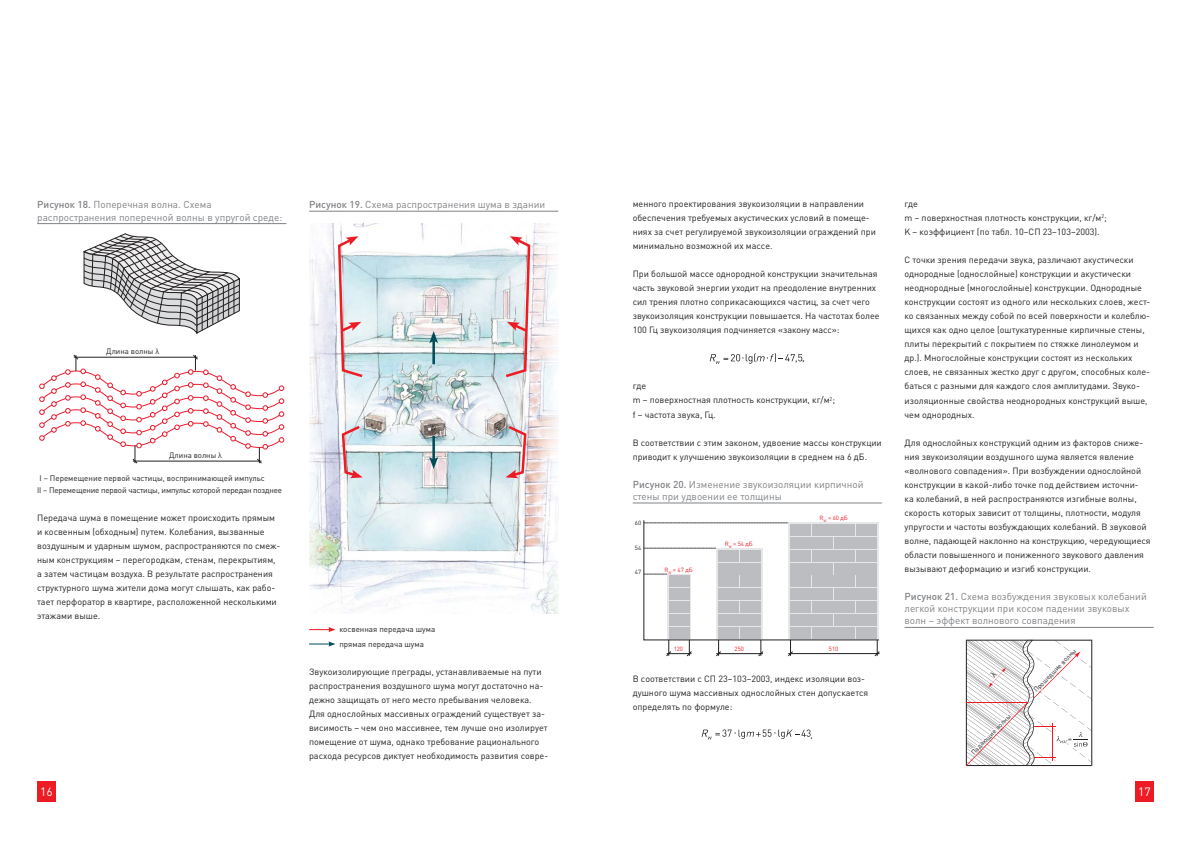
<style>
.page{position:relative;width:1191px;height:842px;background:#fff}
.page>*{position:absolute;margin:0;border:0;box-sizing:border-box;transform-origin:0 0}
.t1{font:12px "DIN Pro";color:#fff}
.t2{font:10px/12.4px "DIN Pro";color:#808285}
.t3{font:10px "DIN Pro";color:#231f20}
.t4{font:9px/14px "DIN Pro";color:#231f20}
.t5{font:8px/12px "DIN Pro";letter-spacing:-.02em;color:#231f20}
.t6{font:8px/14.4px "DIN Pro";color:#231f20}
.t7{font:7.8px "DIN Pro";color:#231f20}
.t8{font:6.6px "DIN Pro";color:#231f20}
.t9{font:6px "DIN Pro";color:#ed1c24}
.t10{font:6px "DIN Pro";color:#231f20}
.s1{font-weight:500}
.s2{color:#fff}
</style>
<div class="page">
<div style="left:37px;top:782px;width:19px;height:20px;background:#ed1c24"></div>
<div style="left:1135px;top:782px;width:18px;height:20px;background:#ed1c24"></div>
<hr style="left:37px;top:223px;width:249px;height:1px;background:#808285">
<svg style="left:83px;top:233px;width:157px;height:102px"></svg>
<svg style="left:39px;top:355px;width:245px;height:108px"></svg>
<hr style="left:309px;top:211px;width:249px;height:1px;background:#808285">
<img style="left:309px;top:223px;width:249px;height:391px">
<svg style="left:340px;top:424px;width:23px;height:54px"></svg>
<svg style="left:337px;top:236px;width:28px;height:143px"></svg>
<svg style="left:505px;top:424px;width:23px;height:54px"></svg>
<svg style="left:503px;top:236px;width:28px;height:143px"></svg>
<hr style="left:432px;top:339px;width:3px;height:25px;background:#004c58">
<svg style="left:429px;top:331px;width:9px;height:12px"></svg>
<hr style="left:432px;top:436px;width:3px;height:25px;background:#004c58">
<svg style="left:429px;top:457px;width:9px;height:12px"></svg>
<svg style="left:309px;top:627px;width:26px;height:5px"></svg>
<svg style="left:309px;top:641px;width:26px;height:5px"></svg>
<hr style="left:632px;top:503px;width:250px;height:1px;background:#808285">
<svg style="left:709px;top:353px;width:93px;height:11px"></svg>
<svg style="left:643px;top:520px;width:236px;height:136px"></svg>
<svg style="left:701px;top:729px;width:109px;height:10px"></svg>
<hr style="left:904px;top:627px;width:249px;height:1px;background:#808285">
<svg style="left:966px;top:640px;width:126px;height:126px"></svg>
<p class="t2" style="left:37px;top:199px;width:247px"><span class="s1">Рисунок 18.</span> Поперечная волна. Схема распространения поперечной волны в упругой среде:</p>
<p class="t2" style="left:309px;top:199px;width:238px"><span class="s1">Рисунок 19.</span> Схема распространения шума в здании</p>
<p class="t7" style="left:106px;top:347px;width:54px">Длина волны λ</p>
<p class="t7" style="left:169px;top:450px;width:54px">Длина волны λ</p>
<p class="t5" style="left:37px;top:473px;width:246px"><span class="s2">I</span>I – Перемещение первой частицы, воспринимающей импульс<br>II – Перемещение первой частицы, импульс которой передан позднее</p>
<p class="t4" style="left:37px;top:511px;width:245px">Передача шума в помещение может происходить прямым и косвенным (обходным) путем. Колебания, вызванные воздушным и ударным шумом, распространяются по смеж&shy;ным конструкциям – перегородкам, стенам, перекрытиям, а затем частицам воздуха. В результате распространения структурного шума жители дома могут слышать, как рабо&shy;тает перфоратор в квартире, расположенной несколькими этажами выше.</p>
<p class="t6" style="left:339px;top:623px;width:97px">косвенная передача шума прямая передача шума</p>
<p class="t4" style="left:309px;top:665px;width:241px">Звукоизолирующие преграды, устанавливаемые на пути распространения воздушного шума могут достаточно на&shy;дежно защищать от него место пребывания человека.<br>Для однослойных массивных ограждений существует за&shy;висимость – чем оно массивнее, тем лучше оно изолирует помещение от шума, однако требование рационального расхода ресурсов диктует необходимость развития совре-</p>
<p class="t4" style="left:632px;top:198px;width:245px">менного проектирования звукоизоляции в направлении обеспечения требуемых акустических условий в помеще&shy;ниях за счет регулируемой звукоизоляции ограждений при минимально возможной их массе.</p>
<p class="t4" style="left:632px;top:268px;width:248px">При большой массе однородной конструкции значительная часть звуковой энергии уходит на преодоление внутренних сил трения плотно соприкасающихся частиц, за счет чего звукоизоляция конструкции повышается. На частотах более 100 Гц звукоизоляция подчиняется «закону масс»:</p>
<p class="t3" style="left:802px;top:354px;width:4px">,</p>
<p class="t4" style="left:632px;top:380px;width:204px">где<br>m – поверхностная плотность конструкции, кг/м<sup>2</sup>; f – частота звука, Гц.</p>
<p class="t4" style="left:632px;top:436px;width:250px">В соответствии с этим законом, удвоение массы конструкции приводит к улучшению звукоизоляции в среднем на 6 дБ.</p>
<p class="t2" style="left:632px;top:479px;width:232px"><span class="s1">Рисунок 20.</span> Изменение звукоизоляции кирпичной стены при удвоении ее толщины</p>
<p class="t10" style="left:635px;top:519px;width:8px">60</p>
<p class="t10" style="left:635px;top:544px;width:8px">54</p>
<p class="t10" style="left:635px;top:569px;width:8px">47</p>
<p class="t9" style="left:819px;top:515px;width:30px">R<sub>W</sub> = 60 дБ</p>
<p class="t9" style="left:724px;top:540px;width:30px">R<sub>W</sub> = 54 дБ</p>
<p class="t9" style="left:664px;top:566px;width:30px">R<sub>W</sub> = 47 дБ</p>
<p class="t9" style="left:673px;top:646px;width:11px">120</p>
<p class="t9" style="left:734px;top:646px;width:11px">250</p>
<p class="t9" style="left:829px;top:646px;width:11px">510</p>
<p class="t4" style="left:632px;top:673px;width:237px">В соответствии с СП 23–103–2003, индекс изоляции воз&shy;душного шума массивных однослойных стен допускается определять по формуле:</p>
<p class="t4" style="left:810px;top:729px;width:4px">,</p>
<p class="t4" style="left:904px;top:198px;width:204px">где<br>m – поверхностная плотность конструкции, кг/м<sup>2</sup>;<br>K – коэффициент (по табл. 10–СП 23–103–2003).</p>
<p class="t4" style="left:904px;top:254px;width:247px">С точки зрения передачи звука, различают акустически однородные (однослойные) конструкции и акустически неоднородные (многослойные) конструкции. Однородные конструкции состоят из одного или нескольких слоев, жест&shy;ко связанных между собой по всей поверхности и колеблю&shy;щихся как одно целое (оштукатуренные кирпичные стены, плиты перекрытий с покрытием по стяжке линолеумом и др.). Многослойные конструкции состоят из нескольких слоев, не связанных жестко друг с другом, способных коле&shy;баться с разными для каждого слоя амплитудами. Звуко&shy;изоляционные свойства неоднородных конструкций выше, чем однородных.</p>
<p class="t4" style="left:904px;top:436px;width:248px">Для однослойных конструкций одним из факторов сниже&shy;ния звукоизоляции воздушного шума является явление «волнового совпадения». При возбуждении однослойной конструкции в какой-либо точке под действием источни-<br>ка колебаний, в ней распространяются изгибные волны, скорость которых зависит от толщины, плотности, модуля упругости и частоты возбуждающих колебаний. В звуковой волне, падающей наклонно на конструкцию, чередующиеся области повышенного и пониженного звукового давления вызывают деформацию и изгиб конструкции.</p>
<p class="t2" style="left:904px;top:591px;width:244px"><span class="s1">Рисунок 21.</span> Схема возбуждения звуковых колебаний легкой конструкции при косом падении звуковых волн – эффект волнового совпадения</p>
<p class="t8" style="left:969px;top:751px;width:55px;rotate:-46deg">Падающие волны</p>
<p class="t8" style="left:1032px;top:688px;width:59px;rotate:-46deg">Прошедшие волны</p>
<h1 class="t1" style="left:40px;top:788px;width:14px">16</h1>
<h1 class="t1" style="left:1138px;top:788px;width:14px">17</h1>
</div>
